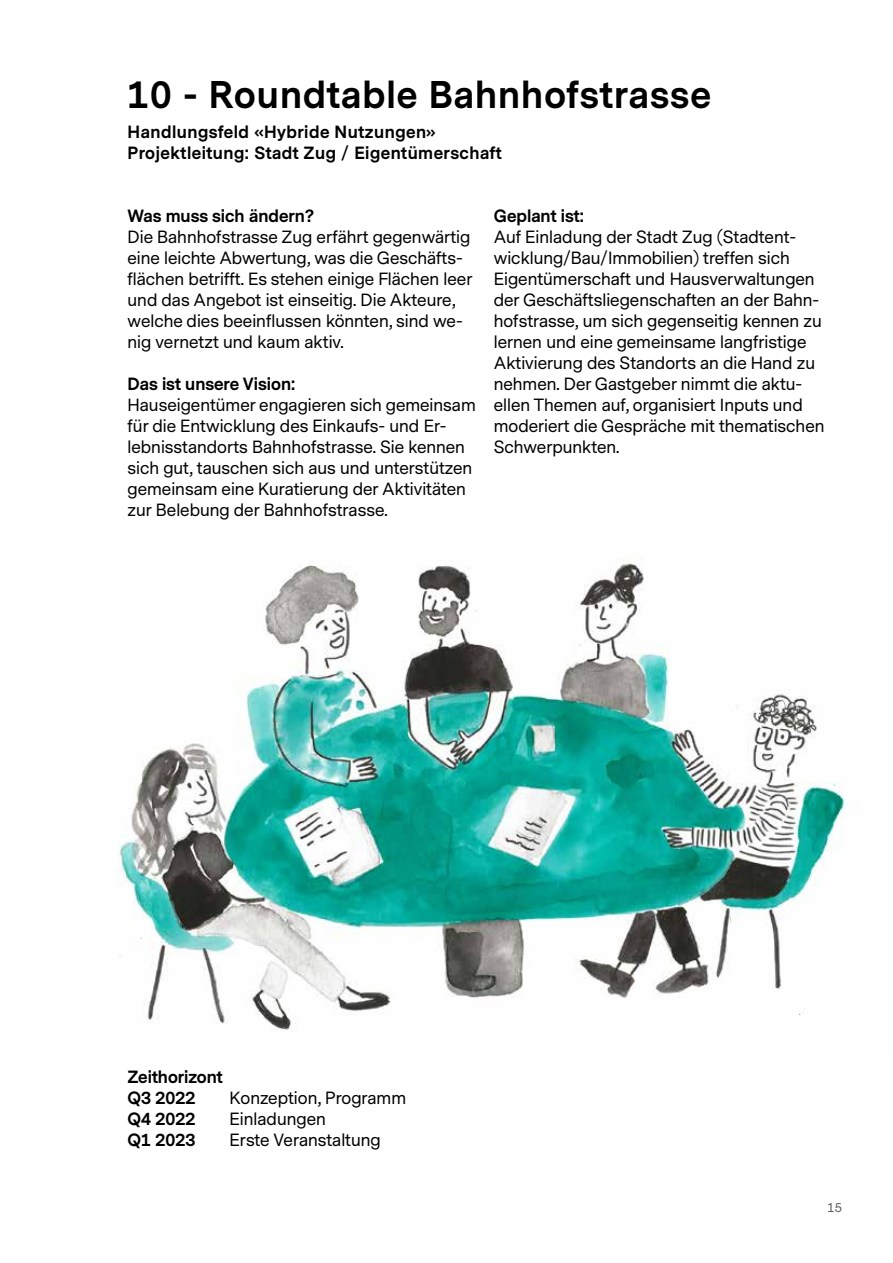
<style>
.page{position:relative;width:893px;height:1263px;background:#fff}
.page>*{position:absolute;margin:0;border:0;box-sizing:border-box;transform-origin:0 0}
.t1{font:700 36px "Messina Sans";letter-spacing:.03em;color:#000}
.t2{font:16.5px/21px "Messina Sans";color:#000}
.t3{font:700 16.5px/21px "Messina Sans";letter-spacing:.02em;color:#000}
.t4{font:700 16.5px/21px "Messina Sans";color:#000}
.t5{font:12px "Messina Sans";color:#575756}
</style>
<div class="page">
<img style="left:119px;top:559px;width:728px;height:471px">
<h1 class="t1" style="left:128px;top:70px;width:585px">10 - Roundtable Bahnhofstrasse</h1>
<p class="t3" style="left:128px;top:122px;width:376px">Handlungsfeld «Hybride Nutzungen»<br>Projektleitung: Stadt Zug / Eigentümerschaft</p>
<p class="t4" style="left:128px;top:206px;width:188px">Was muss sich ändern?</p>
<p class="t2" style="left:128px;top:227px;width:346px">Die Bahnhofstrasse Zug erfährt gegenwärtig eine leichte Abwertung, was die Geschäfts&shy;flächen betrifft. Es stehen einige Flächen leer und das Angebot ist einseitig. Die Akteure, welche dies beeinflussen könnten, sind we&shy;nig vernetzt und kaum aktiv.</p>
<p class="t4" style="left:128px;top:374px;width:169px">Das ist unsere Vision:</p>
<p class="t2" style="left:128px;top:395px;width:350px">Hauseigentümer engagieren sich gemeinsam für die Entwicklung des Einkaufs- und Er&shy;lebnisstandorts Bahnhofstrasse. Sie kennen sich gut, tauschen sich aus und unterstützen gemeinsam eine Kuratierung der Aktivitäten zur Belebung der Bahnhofstrasse.</p>
<p class="t4" style="left:494px;top:206px;width:92px">Geplant ist:</p>
<p class="t2" style="left:494px;top:227px;width:332px">Auf Einladung der Stadt Zug (Stadtent&shy;wicklung/Bau/Immobilien) treffen sich Eigentümerschaft und Hausverwaltungen der Geschäftsliegenschaften an der Bahn&shy;hofstrasse, um sich gegenseitig kennen zu lernen und eine gemeinsame langfristige Aktivierung des Standorts an die Hand zu nehmen. Der Gastgeber nimmt die aktu&shy;ellen Themen auf, organisiert Inputs und moderiert die Gespräche mit thematischen Schwerpunkten.</p>
<p class="t4" style="left:128px;top:1067px;width:97px">Zeithorizont<br>Q3 2022</p>
<p class="t2" style="left:230px;top:1088px;width:178px">Konzeption, Programm</p>
<p class="t3" style="left:128px;top:1109px;width:69px">Q4 2022</p>
<p class="t2" style="left:230px;top:1109px;width:98px">Einladungen</p>
<p class="t3" style="left:128px;top:1130px;width:69px">Q1 2023</p>
<p class="t2" style="left:230px;top:1130px;width:153px">Erste Veranstaltung</p>
<p class="t5" style="left:827px;top:1199px;width:16px">15</p>
</div>
